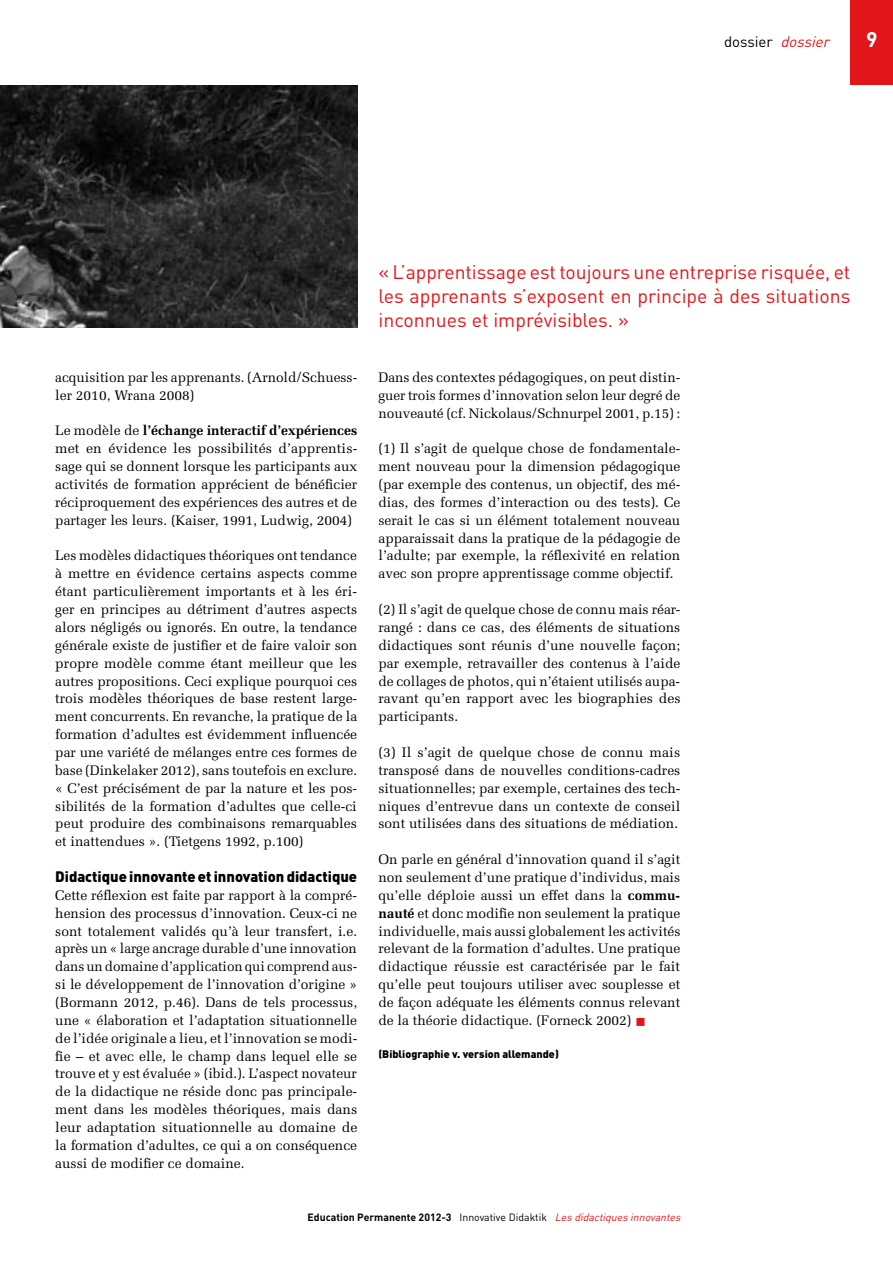
<style>
.page{position:relative;width:893px;height:1263px;background:#fff}
.page>*{position:absolute;margin:0;border:0;box-sizing:border-box;transform-origin:0 0}
.t1{font:700 21px "DIN";color:#fff}
.t2{font:19.5px/24px "DIN";color:#e2161a;text-align:justify}
.t3{font:900 15px "DIN";color:#000}
.t4{font:15px "DIN";color:#000}
.t5{font:13.8px/17.9px "Melior";color:#000;text-align:justify}
.t6{font:900 10.8px "DIN";color:#000}
.t7{font:700 10.5px "DIN";color:#000}
.s1{font-style:italic;color:#e2161a}
.s2{font-weight:700}
.s3{color:#e2161a}
.s4{font-weight:400}
.s5{font-family:"DIN Regular Alternate";font-weight:400;font-style:italic;color:#e2161a}
</style>
<div class="page">
<div style="left:850px;top:0;width:43px;height:85px;background:#e2161a"></div>
<img style="left:0;top:85px;width:357px;height:242px">
<p class="t4" style="left:724px;top:33px;width:111px">dossier <span class="s1">dossier</span></p>
<h1 class="t1" style="left:866px;top:26px;width:13px">9</h1>
<p class="t5" style="left:55px;top:368px;width:303px">acquisition par les apprenants. (Arnold/Schuess&shy;ler 2010, Wrana 2008)</p>
<p class="t5" style="left:55px;top:422px;width:304px">Le modèle de <span class="s2">l’échange interactif d’expériences </span>met en évidence les possibilités d’apprentis&shy;sage qui se donnent lorsque les participants aux activités de formation apprécient de bénéficier réciproquement des expériences des autres et de partager les leurs. (Kaiser, 1991, Ludwig, 2004)</p>
<p class="t5" style="left:55px;top:547px;width:303px">Les modèles didactiques théoriques ont tendance à mettre en évidence certains aspects comme étant particulièrement importants et à les éri&shy;ger en principes au détriment d’autres aspects alors négligés ou ignorés. En outre, la tendance générale existe de justifier et de faire valoir son propre modèle comme étant meilleur que les autres propositions. Ceci explique pourquoi ces trois modèles théoriques de base restent large&shy;ment concurrents. En revanche, la pratique de la formation d’adultes est évidemment influencée par une variété de mélanges entre ces formes de base (Dinkelaker 2012), sans toutefois en exclure. « C’est précisément de par la nature et les pos&shy;sibilités de la formation d’adultes que celle-ci peut produire des combinaisons remarquables et inattendues ». (Tietgens 1992, p.100)</p>
<p class="t3" style="left:55px;top:866px;width:303px">Didactique innovante et innovation didactique</p>
<p class="t5" style="left:55px;top:886px;width:304px">Cette réflexion est faite par rapport à la compré&shy;hension des processus d’innovation. Ceux-ci ne sont totalement validés qu’à leur transfert, i.e. après un « large ancrage durable d’une innovation dans un domaine d’application qui comprend aus&shy;si le développement de l’innovation d’origine » (Bormann 2012, p.46). Dans de tels processus, une « élaboration et l’adaptation situationnelle de l’idée originale a lieu, et l’innovation se modi&shy;fie – et avec elle, le champ dans lequel elle se trouve et y est évaluée » (ibid.). L’aspect novateur de la didactique ne réside donc pas principale&shy;ment dans les modèles théoriques, mais dans leur adaptation situationnelle au domaine de la formation d’adultes, ce qui a on conséquence aussi de modifier ce domaine.</p>
<h2 class="t2" style="left:378px;top:260px;width:473px">« L’apprentissage est toujours une entreprise risquée, et les apprenants s’exposent en principe à des situations inconnues et imprévisibles. »</h2>
<p class="t5" style="left:378px;top:368px;width:303px">Dans des contextes pédagogiques, on peut distin&shy;guer trois formes d’innovation selon leur degré de nouveauté (cf. Nickolaus/Schnurpel 2001, p.15) :</p>
<p class="t5" style="left:378px;top:440px;width:303px">(1) Il s’agit de quelque chose de fondamentale&shy;ment nouveau pour la dimension pédagogique (par exemple des contenus, un objectif, des mé&shy;dias, des formes d’interaction ou des tests). Ce serait le cas si un élément totalement nouveau apparaissait dans la pratique de la pédagogie de l’adulte; par exemple, la réflexivité en relation avec son propre apprentissage comme objectif.</p>
<p class="t5" style="left:378px;top:600px;width:304px">(2) Il s’agit de quelque chose de connu mais réar&shy;rangé : dans ce cas, des éléments de situations didactiques sont réunis d’une nouvelle façon; par exemple, retravailler des contenus à l’aide de collages de photos, qui n’étaient utilisés aupa&shy;ravant qu’en rapport avec les biographies des participants.</p>
<p class="t5" style="left:378px;top:743px;width:303px">(3) Il s’agit de quelque chose de connu mais transposé dans de nouvelles conditions-cadres situationnelles; par exemple, certaines des tech&shy;niques d’entrevue dans un contexte de conseil sont utilisées dans des situations de médiation.</p>
<p class="t5" style="left:378px;top:850px;width:304px">On parle en général d’innovation quand il s’agit non seulement d’une pratique d’individus, mais qu’elle déploie aussi un effet dans la <span class="s2">commu&shy;nauté</span> et donc modifie non seulement la pratique individuelle, mais aussi globalement les activités relevant de la formation d’adultes. Une pratique didactique réussie est caractérisée par le fait qu’elle peut toujours utiliser avec souplesse et de façon adéquate les éléments connus relevant de la théorie didactique. (Forneck 2002) <span class="s3">■</span></p>
<p class="t6" style="left:378px;top:1046px;width:182px">(Bibliographie v. version allemande)</p>
<p class="t7" style="left:308px;top:1210px;width:377px">Education Permanente 2012-3 <span class="s4">Innovative Didaktik</span> <span class="s5">Lesdidactiquesinnovantes</span></p>
</div>
